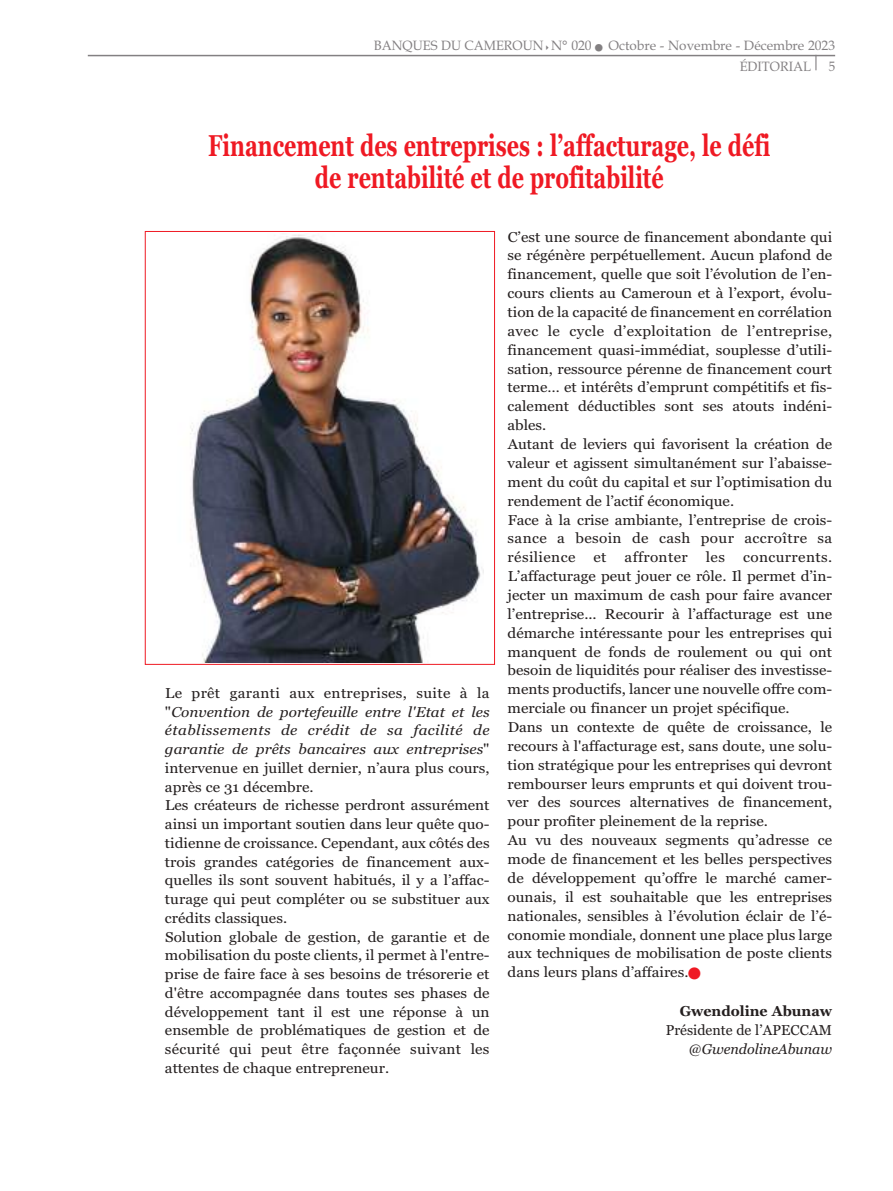
<style>
.page{position:relative;width:893px;height:1191px;background:#fff}
.page>*{position:absolute;margin:0;border:0;box-sizing:border-box;transform-origin:0 0}
.t1{font:700 30px/32.2px "Georgia";color:#ef1923;text-align:center;scale:.72 1}
.t2{font:14.25px/18.9px "Georgia";color:#241f1f;scale:1.07 1}
.t3{font:14.25px "Georgia";color:#241f1f}
.t4{font:italic 14.25px "Georgia";color:#241f1f}
.t5{font:700 14.25px "Georgia";color:#241f1f}
.t6{font:14.25px "Georgia";letter-spacing:.025em;color:#241f1f;scale:1.07 1}
.t7{font:13.5px/20.4px "Book Antiqua";color:#838082;scale:.96 1}
.s1{font-style:italic}
.s2{color:#ef1923}
</style>
<div class="page">
<svg style="left:815px;top:56px;width:1px;height:14px"></svg>
<hr style="left:88px;top:55px;width:747px;height:1px;background:#838082">
<img style="left:190px;top:234px;width:294px;height:428px">
<div style="left:145px;top:231px;width:350px;height:433px;border:1px solid #ef1923"></div>
<p class="t7" style="left:740px;top:35px;width:101px;text-indent:-366px">BANQUES DU CAMEROUN✔N° 020 ■ Octobre - Novembre - Décembre 2023<br>ÉDITORIAL</p>
<p class="t7" style="left:829px;top:56px;width:8px">5</p>
<h1 class="t1" style="left:208px;top:129px;width:782px">Financement des entreprises : l’affacturage, le défi de rentabilité et de profitabilité</h1>
<p class="t2" style="left:165px;top:683px;width:305px">Le prêt garanti aux entreprises, suite à la "<span class="s1">Convention de portefeuille entre l'Etat et les établissements de crédit de sa facilité de garantie de prêts bancaires aux entreprises</span>" intervenue en juillet dernier, n’aura plus cours, après ce 31 décembre.<br>Les créateurs de richesse perdront assurément ainsi un important soutien dans leur quête quo&shy;tidienne de croissance. Cependant, aux côtés des trois grandes catégories de financement aux&shy;quelles ils sont souvent habitués, il y a l’affac&shy;turage qui peut compléter ou se substituer aux crédits classiques.<br>Solution globale de gestion, de garantie et de mobilisation du poste clients, il permet à l'entre&shy;prise de faire face à ses besoins de trésorerie et d'être accompagnée dans toutes ses phases de développement tant il est une réponse à un ensemble de problématiques de gestion et de sécurité qui peut être façonnée suivant les attentes de chaque entrepreneur.</p>
<p class="t2" style="left:508px;top:227px;width:305px">C’est une source de financement abondante qui se régénère perpétuellement. Aucun plafond de financement, quelle que soit l’évolution de l’en&shy;cours clients au Cameroun et à l’export, évolu&shy;tion de la capacité de financement en corrélation avec le cycle d’exploitation de l’entreprise, financement quasi-immédiat, souplesse d’utili&shy;sation, ressource pérenne de financement court terme… et intérêts d’emprunt compétitifs et fis&shy;calement déductibles sont ses atouts indéni&shy;ables.<br>Autant de leviers qui favorisent la création de valeur et agissent simultanément sur l’abaisse&shy;ment du coût du capital et sur l’optimisation du rendement de l’actif économique.<br>Face à la crise ambiante, l’entreprise de crois&shy;sance a besoin de cash pour accroître sa résilience</p>
<p class="t2" style="left:593px;top:548px;width:14px">et</p>
<p class="t6" style="left:625px;top:549px;width:61px">affronter</p>
<p class="t2" style="left:706px;top:548px;width:19px">les</p>
<p class="t2" style="left:508px;top:548px;width:305px;text-indent:235px">concurrents.<br>L’affacturage peut jouer ce rôle. Il permet d’in&shy;jecter un maximum de cash pour faire avancer l’entreprise... Recourir à l’affacturage est une démarche intéressante pour les entreprises qui manquent de fonds de roulement ou qui ont besoin de liquidités pour réaliser des investisse&shy;ments productifs, lancer une nouvelle offre com&shy;merciale ou financer un projet spécifique.<br>Dans un contexte de quête de croissance, le recours à l'affacturage est, sans doute, une solu&shy;tion stratégique pour les entreprises qui devront rembourser leurs emprunts et qui doivent trou&shy;ver des sources alternatives de financement, pour profiter pleinement de la reprise.<br>Au vu des nouveaux segments qu’adresse ce mode de financement et les belles perspectives de développement qu’offre le marché camer&shy;ounais, il est souhaitable que les entreprises nationales, sensibles à l’évolution éclair de l’é&shy;conomie mondiale, donnent une place plus large aux techniques de mobilisation de poste clients dans leurs plans d’affaires.<span class="s2">■</span></p>
<p class="t5" style="left:680px;top:1003px;width:154px">Gwendoline Abunaw</p>
<p class="t3" style="left:666px;top:1022px;width:168px">Présidente de l’APECCAM</p>
<p class="t4" style="left:688px;top:1041px;width:145px">@GwendolineAbunaw</p>
</div>
